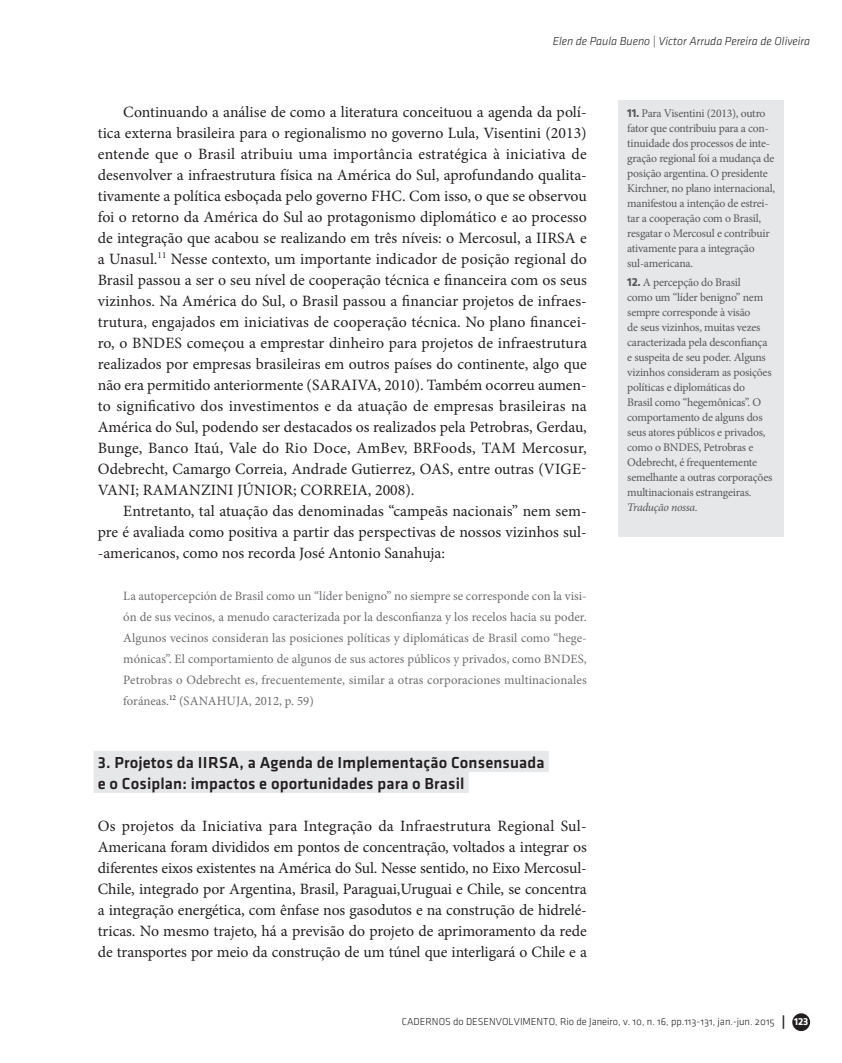
<style>
.page{position:relative;width:842px;height:1063px;background:#fff}
.page>*{position:absolute;margin:0;border:0;box-sizing:border-box;transform-origin:0 0}
.CD_Artigo_Titulo{font:500 16.5px "Klavika";letter-spacing:.01em;color:#231f20}
.CD_Artigo_texto_ind{font:15.75px/21px "Minion Pro";color:#231f20;text-align:justify}
.CD_Artigo_texto{font:15.75px/21px "Minion Pro";letter-spacing:-.005em;color:#231f20;text-align:justify}
.CD_Artigo_Citação{font:12.75px/21px "Minion Pro";letter-spacing:.005em;color:#6c6d70;text-align:justify}
.t1{font:italic 300 12px "Klavika";color:#231f20}
.CD_Artigo_Box{font:11.7px/15px "Minion Pro";letter-spacing:-.02em;color:#57585a}
.t2{font:10.5px "Klavika Light OSF";color:#231f20}
.s1{font-family:"Klavika";font-weight:700;font-size:12px}
.s2{font-style:italic}
.s3{font-family:"Klavika";font-weight:700;font-size:13.5px}
.s4{font-family:"Klavika";font-weight:700;color:#fff}
</style>
<div class="page">
<div style="left:792px;top:1013px;width:18px;height:18px;background:#231f20;border-radius:50%"></div>
<div style="left:94px;top:751px;width:455px;height:21px;background:#e6e7e9"></div>
<div style="left:94px;top:772px;width:375px;height:21px;background:#e6e7e9"></div>
<div style="left:619px;top:100px;width:165px;height:437px;background:#e6e7e9"></div>
<p class="t1" style="left:553px;top:35px;width:259px">Elen de Paula Bueno | Victor Arruda Pereira de Oliveira</p>
<p class="CD_Artigo_texto_ind" style="left:98px;top:101px;width:491px;text-indent:26px">Continuando a análise de como a literatura conceituou a agenda da polí&shy;tica externa brasileira para o regionalismo no governo Lula, Visentini (2013) entende que o Brasil atribuiu uma importância estratégica à iniciativa de desenvolver a infraestrutura física na América do Sul, aprofundando qualita&shy;tivamente a política esboçada pelo governo FHC. Com isso, o que se observou foi o retorno da América do Sul ao protagonismo diplomático e ao processo de integração que acabou se realizando em três níveis: o Mercosul, a IIRSA e a Unasul.<sup>11</sup> Nesse contexto, um importante indicador de posição regional do Brasil passou a ser o seu nível de cooperação técnica e financeira com os seus vizinhos. Na América do Sul, o Brasil passou a financiar projetos de infraes&shy;trutura, engajados em iniciativas de cooperação técnica. No plano financei&shy;ro, o BNDES começou a emprestar dinheiro para projetos de infraestrutura realizados por empresas brasileiras em outros países do continente, algo que não era permitido anteriormente (SARAIVA, 2010). Também ocorreu aumen&shy;to significativo dos investimentos e da atuação de empresas brasileiras na América do Sul, podendo ser destacados os realizados pela Petrobras, Gerdau, Bunge, Banco Itaú, Vale do Rio Doce, AmBev, BRFoods, TAM Mercosur, Odebrecht, Camargo Correia, Andrade Gutierrez, OAS, entre outras (VIGE-VANI; RAMANZINI JÚNIOR; CORREIA, 2008).</p>
<p class="CD_Artigo_texto_ind" style="left:98px;top:500px;width:490px;text-indent:26px">Entretanto, tal atuação das denominadas “campeãs nacionais” nem sem&shy;pre é avaliada como positiva a partir das perspectivas de nossos vizinhos sul--americanos, como nos recorda José Antonio Sanahuja:</p>
<p class="CD_Artigo_Citação" style="left:123px;top:585px;width:465px">La autopercepción de Brasil como un “líder benigno” no siempre se corresponde con la visi&shy;ón de sus vecinos, a menudo caracterizada por la desconfianza y los recelos hacia su poder.<br>Algunos vecinos consideran las posiciones políticas y diplomáticas de Brasil como “hege&shy;mónicas”. El comportamiento de algunos de sus actores públicos y privados, como BNDES, Petrobras o Odebrecht es, frecuentemente, similar a otras corporaciones multinacionales foráneas.<sup>12</sup> (SANAHUJA, 2012, p. 59)</p>
<p class="CD_Artigo_Titulo" style="left:98px;top:753px;width:448px">3. Projetos da IIRSA, a Agenda de Implementação Consensuada</p>
<p class="CD_Artigo_Titulo" style="left:98px;top:774px;width:368px">e o Cosiplan: impactos e oportunidades para o Brasil</p>
<p class="CD_Artigo_texto" style="left:98px;top:815px;width:491px">Os projetos da Iniciativa para Integração da Infraestrutura Regional Sul-Americana foram divididos em pontos de concentração, voltados a integrar os diferentes eixos existentes na América do Sul. Nesse sentido, no Eixo Mercosul-Chile, integrado por Argentina, Brasil, Paraguai,Uruguai e Chile, se concentra a integração energética, com ênfase nos gasodutos e na construção de hidrelé&shy;tricas. No mesmo trajeto, há a previsão do projeto de aprimoramento da rede de transportes por meio da construção de um túnel que interligará o Chile e a</p>
<p class="CD_Artigo_Box" style="left:627px;top:106px;width:149px"><span class="s1">11.</span> Para Visentini (2013), outro fator que contribuiu para a con&shy;tinuidade dos processos de inte&shy;gração regional foi a mudança de posição argentina. O presidente<br>Kirchner, no plano internacional, manifestou a intenção de estrei&shy;tar a cooperação com o Brasil, resgatar o Mercosul e contribuir ativamente para a integração sul-americana.</p>
<p class="CD_Artigo_Box" style="left:627px;top:274px;width:147px"><span class="s1">12.</span> A percepção do Brasil<br>como um “líder benigno” nem sempre corresponde à visão<br>de seus vizinhos, muitas vezes caracterizada pela desconfiança e suspeita de seu poder. Alguns vizinhos consideram as posições políticas e diplomáticas do<br>Brasil como “hegemônicas”. O comportamento de alguns dos seus atores públicos e privados, como o BNDES, Petrobras e<br>Odebrecht, é frequentemente semelhante a outras corporações multinacionais estrangeiras.<br><span class="s2">Tradução nossa.</span></p>
<p class="t2" style="left:402px;top:1017px;width:408px">CADERNOS do DESENVOLVIMENTO, Rio de Janeiro, v. 10, n. 16, pp.113-131, jan.-jun. 2015 <span class="s3">|</span> <span class="s4">123</span></p>
</div>
